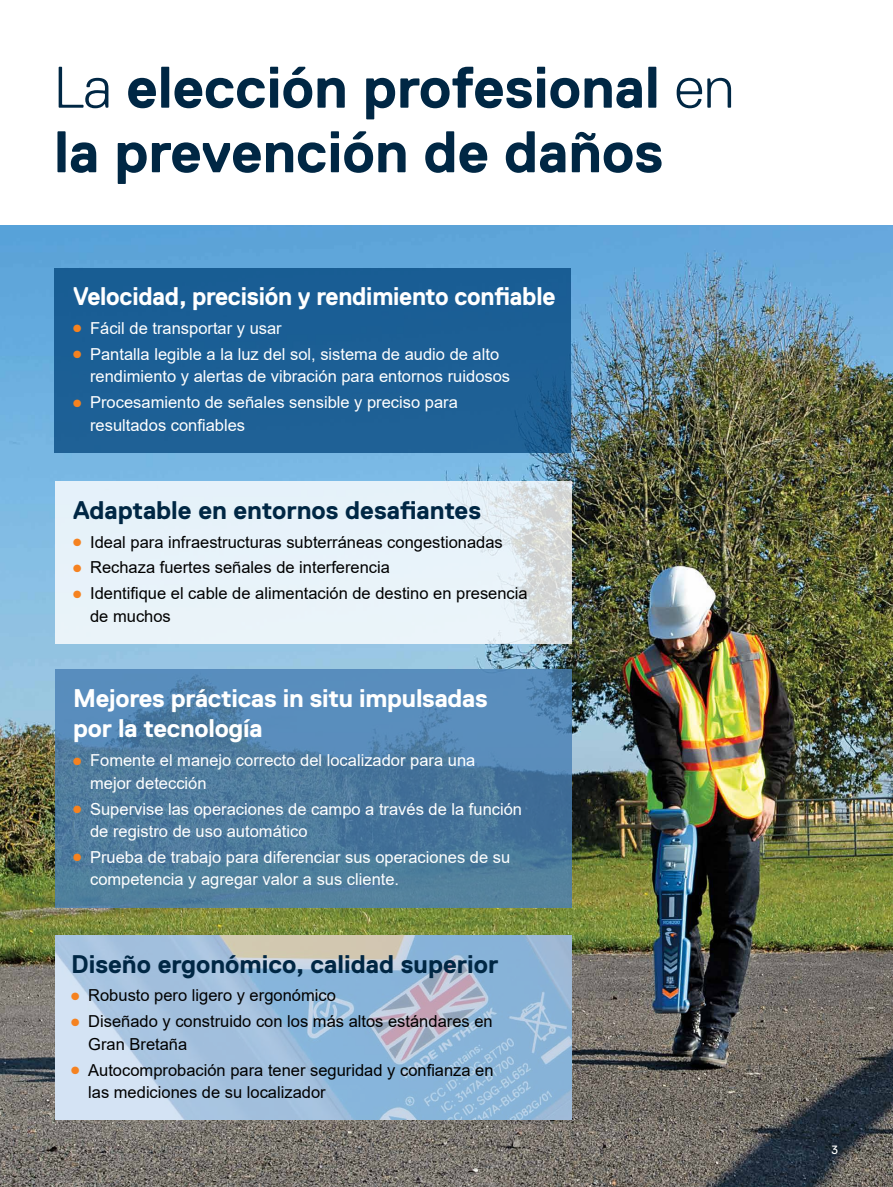
<style>
.page{position:relative;width:893px;height:1187px;background:#fff}
.page>*{position:absolute;margin:0;border:0;box-sizing:border-box;transform-origin:0 0}
.t1{font:700 58.5px/64.5px "Replica Std";color:#002744}
.t2{font:700 25.5px "Replica Std";color:#002744}
.t3{font:700 25.5px/30px "Replica Std";letter-spacing:-.01em;color:#fff}
.t4{font:700 25.5px "Replica Std";letter-spacing:-.01em;color:#fff;scale:.95 1}
.t5{font:16.5px/22.5px "Arial";color:#fff}
.t6{font:16.5px/22.5px "Arial";color:#000}
.t7{font:12px "Replica Std";color:#fff}
.s1{font-weight:300}
.s2{color:#f58220}
</style>
<div class="page">
<img style="left:0;top:225px;width:893px;height:961px">
<div style="left:54px;top:268px;width:516px;height:184px;background:#1c5f95"></div>
<svg style="left:55px;top:481px;width:516px;height:162px;background:#e6f0f6"></svg>
<svg style="left:55px;top:669px;width:516px;height:239px;background:#507fa5"></svg>
<svg style="left:55px;top:935px;width:516px;height:184px;background:#a4c0db"></svg>
<h1 class="t1" style="left:54px;top:55px;width:681px"><span class="s1">La</span> elección profesional <span class="s1">en </span>la prevención de daños</h1>
<h2 class="t4" style="left:73px;top:282px;width:509px">Velocidad, precisión y rendimiento confiable</h2>
<p class="t5" style="left:73px;top:317px;width:210px"><span class="s2">●</span> Fácil de transportar y usar</p>
<p class="t5" style="left:90px;top:342px;width:422px;text-indent:-17px"><span class="s2">●</span> Pantalla legible a la luz del sol, sistema de audio de alto rendimiento y alertas de vibración para entornos ruidosos</p>
<p class="t5" style="left:90px;top:391px;width:369px;text-indent:-17px"><span class="s2">●</span> Procesamiento de señales sensible y preciso para resultados confiables</p>
<h2 class="t2" style="left:73px;top:495px;width:409px">Adaptable en entornos desafiantes</h2>
<p class="t6" style="left:73px;top:530px;width:431px"><span class="s2">●</span> Ideal para infraestructuras subterráneas congestionadas</p>
<p class="t6" style="left:73px;top:556px;width:318px"><span class="s2">●</span> Rechaza fuertes señales de interferencia</p>
<p class="t6" style="left:90px;top:582px;width:439px;text-indent:-17px"><span class="s2">●</span> Identifique el cable de alimentación de destino en presencia de muchos</p>
<h2 class="t3" style="left:73px;top:683px;width:416px">Mejores prácticas in situ impulsadas por la tecnología</h2>
<p class="t5" style="left:90px;top:748px;width:387px;text-indent:-17px"><span class="s2">●</span> Fomente el manejo correcto del localizador para una mejor detección</p>
<p class="t5" style="left:90px;top:797px;width:433px;text-indent:-17px"><span class="s2">●</span> Supervise las operaciones de campo a través de la función de registro de uso automático</p>
<p class="t5" style="left:90px;top:845px;width:422px;text-indent:-17px"><span class="s2">●</span> Prueba de trabajo para diferenciar sus operaciones de su competencia y agregar valor a sus cliente.</p>
<h2 class="t2" style="left:71px;top:949px;width:429px">Diseño ergonómico, calidad superior</h2>
<p class="t6" style="left:71px;top:984px;width:266px"><span class="s2">●</span> Robusto pero ligero y ergonómico</p>
<p class="t6" style="left:88px;top:1010px;width:406px;text-indent:-17px"><span class="s2">●</span> Diseñado y construido con los más altos estándares en<br>Gran Bretaña</p>
<p class="t6" style="left:88px;top:1058px;width:407px;text-indent:-17px"><span class="s2">●</span> Autocomprobación para tener seguridad y confianza en las mediciones de su localizador</p>
<p class="t7" style="left:832px;top:1142px;width:8px">3</p>
</div>
